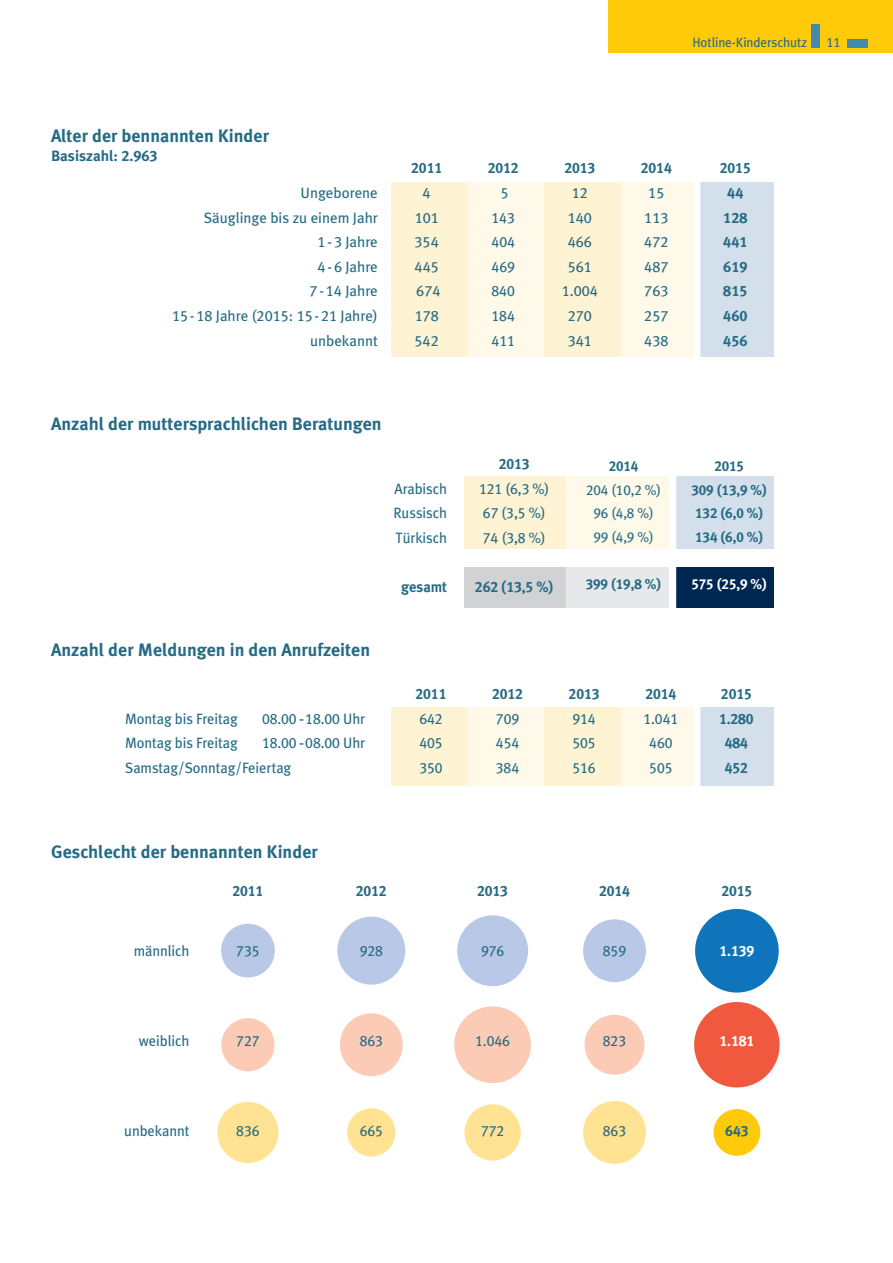
<style>
.page{position:relative;width:893px;height:1263px;background:#fff}
.page>*{position:absolute;margin:0;border:0;box-sizing:border-box;transform-origin:0 0}
.t1{font:700 18px "Meta Plus";color:#266b85}
.t2{font:15px/24.6px "Meta Plus Book Caps";letter-spacing:-.005em;color:#266b85;text-align:center}
.t3{font:15px/24.6px "Meta Plus";letter-spacing:-.005em;color:#266b85;text-align:justify}
.t4{font:15px/24.6px "Meta Plus Bold Caps";letter-spacing:-.005em;color:#266b85;text-align:center}
.t5{font:700 15px "Meta Plus";color:#266b85}
.t6{font:15px "Meta Plus Bold Caps";letter-spacing:-.005em;color:#fff}
.t7{font:14.4px/23.5px "Meta Plus Bold Caps";letter-spacing:-.005em;color:#266b85;text-align:center}
.t8{font:14.4px/23.5px "Meta Plus Book Caps";letter-spacing:-.005em;color:#266b85;text-align:center}
.t9{font:14.4px "Meta Plus Bold Caps";color:#fff}
.t10{font:13.5px "Meta Plus";letter-spacing:-.005em;color:#266b85}
.t11{font:13.5px "Meta Plus Book Caps";color:#266b85}
.s1{font-family:"Meta Plus Bold Caps";font-weight:400}
.s2{font-family:"Meta Plus Book Caps"}
.s3{font-family:"Meta Plus"}
</style>
<div class="page">
<div style="left:391px;top:182px;width:77px;height:175px;background:#fef3d2"></div>
<div style="left:468px;top:182px;width:76px;height:175px;background:#fef9e8"></div>
<div style="left:544px;top:182px;width:77px;height:175px;background:#fef3d2"></div>
<div style="left:621px;top:182px;width:76px;height:175px;background:#fef9e8"></div>
<div style="left:697px;top:182px;width:77px;height:175px;background:#d3dfea"></div>
<div style="left:464px;top:476px;width:102px;height:73px;background:#fef3d2"></div>
<div style="left:566px;top:476px;width:102px;height:73px;background:#fef9e8"></div>
<div style="left:464px;top:567px;width:102px;height:41px;background:#d1d2d4"></div>
<div style="left:566px;top:567px;width:102px;height:41px;background:#e7e8e9"></div>
<div style="left:391px;top:707px;width:77px;height:78px;background:#fef3d2"></div>
<div style="left:468px;top:707px;width:76px;height:78px;background:#fef9e8"></div>
<div style="left:544px;top:707px;width:77px;height:78px;background:#fef3d2"></div>
<div style="left:621px;top:707px;width:76px;height:78px;background:#fef9e8"></div>
<div style="left:697px;top:707px;width:77px;height:78px;background:#d3dfea"></div>
<div style="left:672px;top:476px;width:102px;height:73px;background:#d3dfea"></div>
<div style="left:672px;top:567px;width:102px;height:41px;background:#002652"></div>
<div style="left:221px;top:924px;width:54px;height:53px;background:#b9c8e6;border-radius:50%"></div>
<div style="left:221px;top:1018px;width:53px;height:53px;background:#fccbb6;border-radius:50%"></div>
<div style="left:217px;top:1102px;width:61px;height:61px;background:#ffe292;border-radius:50%"></div>
<div style="left:457px;top:915px;width:71px;height:71px;background:#b9c8e6;border-radius:50%"></div>
<div style="left:454px;top:1006px;width:77px;height:77px;background:#fccbb6;border-radius:50%"></div>
<div style="left:464px;top:1104px;width:57px;height:56px;background:#ffe292;border-radius:50%"></div>
<div style="left:337px;top:917px;width:68px;height:68px;background:#b9c8e6;border-radius:50%"></div>
<div style="left:340px;top:1013px;width:63px;height:63px;background:#fccbb6;border-radius:50%"></div>
<div style="left:347px;top:1108px;width:48px;height:48px;background:#ffe292;border-radius:50%"></div>
<div style="left:695px;top:909px;width:84px;height:84px;background:#1074bc;border-radius:50%"></div>
<div style="left:694px;top:1002px;width:86px;height:85px;background:#f0593e;border-radius:50%"></div>
<div style="left:713px;top:1109px;width:47px;height:47px;background:#feca0a;border-radius:50%"></div>
<div style="left:608px;top:0;width:285px;height:53px;background:#feca0a"></div>
<div style="left:847px;top:39px;width:20px;height:9px;background:#408aaf"></div>
<div style="left:811px;top:24px;width:8px;height:24px;background:#408aaf"></div>
<div style="left:694px;top:699px;width:6px;height:90px;background:#fff"></div>
<div style="left:694px;top:176px;width:6px;height:190px;background:#fff"></div>
<div style="left:670px;top:470px;width:6px;height:141px;background:#fff"></div>
<div style="left:583px;top:919px;width:63px;height:63px;background:#b9c8e6;border-radius:50%"></div>
<div style="left:585px;top:1015px;width:59px;height:60px;background:#fccbb6;border-radius:50%"></div>
<div style="left:583px;top:1101px;width:63px;height:63px;background:#ffe292;border-radius:50%"></div>
<p class="t10" style="left:692px;top:34px;width:116px">Hotline-Kinderschutz</p>
<p class="t11" style="left:826px;top:34px;width:15px">11</p>
<p class="t1" style="left:51px;top:125px;width:220px">Alter der bennannten Kinder</p>
<p class="t5" style="left:51px;top:147px;width:108px">Basiszahl: <span class="s1">2.963</span></p>
<p class="t3" style="left:204px;top:180px;width:176px;text-align:right">Ungeborene<br>Säuglinge bis zu einem Jahr<br><span class="s2">1-3</span> Jahre<br><span class="s2">4-6</span> Jahre<br><span class="s2">7-14</span> Jahre</p>
<p class="t2" style="left:172px;top:303px;width:207px">15-18 <span class="s3">Jahre (</span>2015: 15-21 <span class="s3">Jahre)</span></p>
<p class="t3" style="left:310px;top:328px;width:69px">unbekannt</p>
<p class="t4" style="left:411px;top:156px;width:32px">2011</p>
<p class="t2" style="left:415px;top:180px;width:27px">4<br>101<br>354<br>445<br>674<br>178<br>542</p>
<p class="t1" style="left:51px;top:413px;width:332px">Anzahl der muttersprachlichen Beratungen</p>
<p class="t1" style="left:51px;top:639px;width:321px">Anzahl der Meldungen in den Anrufzeiten</p>
<p class="t3" style="left:125px;top:706px;width:114px">Montag bis Freitag</p>
<p class="t2" style="left:262px;top:706px;width:105px">08.00 -18.00 <span class="s3">Uhr</span></p>
<p class="t3" style="left:125px;top:731px;width:114px">Montag bis Freitag</p>
<p class="t2" style="left:262px;top:731px;width:105px">18.00 -08.00 <span class="s3">Uhr</span></p>
<p class="t3" style="left:125px;top:755px;width:168px">Samstag/Sonntag/Feiertag</p>
<p class="t3" style="left:393px;top:476px;width:55px">Arabisch Russisch Türkisch</p>
<p class="t5" style="left:401px;top:578px;width:47px">gesamt</p>
<p class="t4" style="left:416px;top:682px;width:32px">2011</p>
<p class="t2" style="left:419px;top:706px;width:25px;text-align:justify">642<br>405<br>350</p>
<p class="t1" style="left:51px;top:842px;width:268px">Geschlecht der bennannten Kinder</p>
<p class="t4" style="left:232px;top:878px;width:32px">2011</p>
<p class="t4" style="left:356px;top:878px;width:32px">2012</p>
<p class="t3" style="left:134px;top:938px;width:57px">männlich</p>
<p class="t2" style="left:236px;top:938px;width:25px">735</p>
<p class="t2" style="left:360px;top:938px;width:25px">928</p>
<p class="t4" style="left:488px;top:156px;width:32px">2012</p>
<p class="t2" style="left:492px;top:180px;width:25px">5<br>143<br>404<br>469<br>840<br>184<br>411</p>
<p class="t4" style="left:564px;top:156px;width:32px">2013</p>
<p class="t2" style="left:562px;top:180px;width:38px">12<br>140<br>466<br>561<br>1.004<br>270<br>341</p>
<p class="t4" style="left:641px;top:156px;width:32px">2014</p>
<p class="t2" style="left:644px;top:180px;width:26px;text-align:left">15<br>113<br>472<br>487<br>763<br>257<br>438</p>
<p class="t4" style="left:720px;top:156px;width:32px;text-align:left">2015<br>44<br>128<br>441<br>619<br>815<br>460<br>456</p>
<p class="t4" style="left:499px;top:452px;width:32px">2013</p>
<p class="t2" style="left:479px;top:476px;width:72px;text-align:left">121 (6,3 %)<br>67 (3,5 %)<br>74 (3,8 %)</p>
<p class="t4" style="left:475px;top:575px;width:80px">262 (13,5 %)</p>
<p class="t7" style="left:609px;top:454px;width:31px">2014</p>
<p class="t8" style="left:586px;top:478px;width:76px">204 (10,2 %)<br>96 (4,8 %)<br>99 (4,9 %)</p>
<p class="t7" style="left:586px;top:572px;width:77px">399 (19,8 %)</p>
<p class="t7" style="left:691px;top:454px;width:77px">2015<br>309 (13,9 %)<br>132 (6,0 %)<br>134 (6,0 %)</p>
<p class="t9" style="left:691px;top:576px;width:77px">575 (25,9 %)</p>
<p class="t4" style="left:492px;top:682px;width:32px">2012</p>
<p class="t2" style="left:496px;top:706px;width:25px;text-align:justify">709<br>454<br>384</p>
<p class="t4" style="left:569px;top:682px;width:32px">2013</p>
<p class="t2" style="left:572px;top:706px;width:25px;text-align:justify">914<br>505<br>516</p>
<p class="t4" style="left:645px;top:682px;width:32px">2014</p>
<p class="t2" style="left:643px;top:706px;width:36px">1.041<br>460<br>505</p>
<p class="t4" style="left:719px;top:682px;width:36px">2015<br>1.280<br>484<br>452</p>
<p class="t4" style="left:477px;top:878px;width:32px">2013</p>
<p class="t2" style="left:481px;top:938px;width:25px">976</p>
<p class="t4" style="left:599px;top:878px;width:32px">2014</p>
<p class="t2" style="left:603px;top:938px;width:25px">859</p>
<p class="t4" style="left:721px;top:878px;width:32px">2015</p>
<p class="t6" style="left:719px;top:942px;width:36px">1.139</p>
<p class="t3" style="left:139px;top:1028px;width:52px">weiblich</p>
<p class="t2" style="left:236px;top:1028px;width:25px">727</p>
<p class="t2" style="left:360px;top:1028px;width:25px">863</p>
<p class="t2" style="left:475px;top:1028px;width:36px">1.046</p>
<p class="t2" style="left:603px;top:1028px;width:25px">823</p>
<p class="t6" style="left:719px;top:1032px;width:36px">1.181</p>
<p class="t3" style="left:124px;top:1118px;width:67px">unbekannt</p>
<p class="t2" style="left:236px;top:1118px;width:25px">836</p>
<p class="t2" style="left:360px;top:1118px;width:25px">665</p>
<p class="t2" style="left:481px;top:1118px;width:25px">772</p>
<p class="t2" style="left:603px;top:1118px;width:25px">863</p>
<p class="t4" style="left:725px;top:1118px;width:25px">643</p>
</div>
